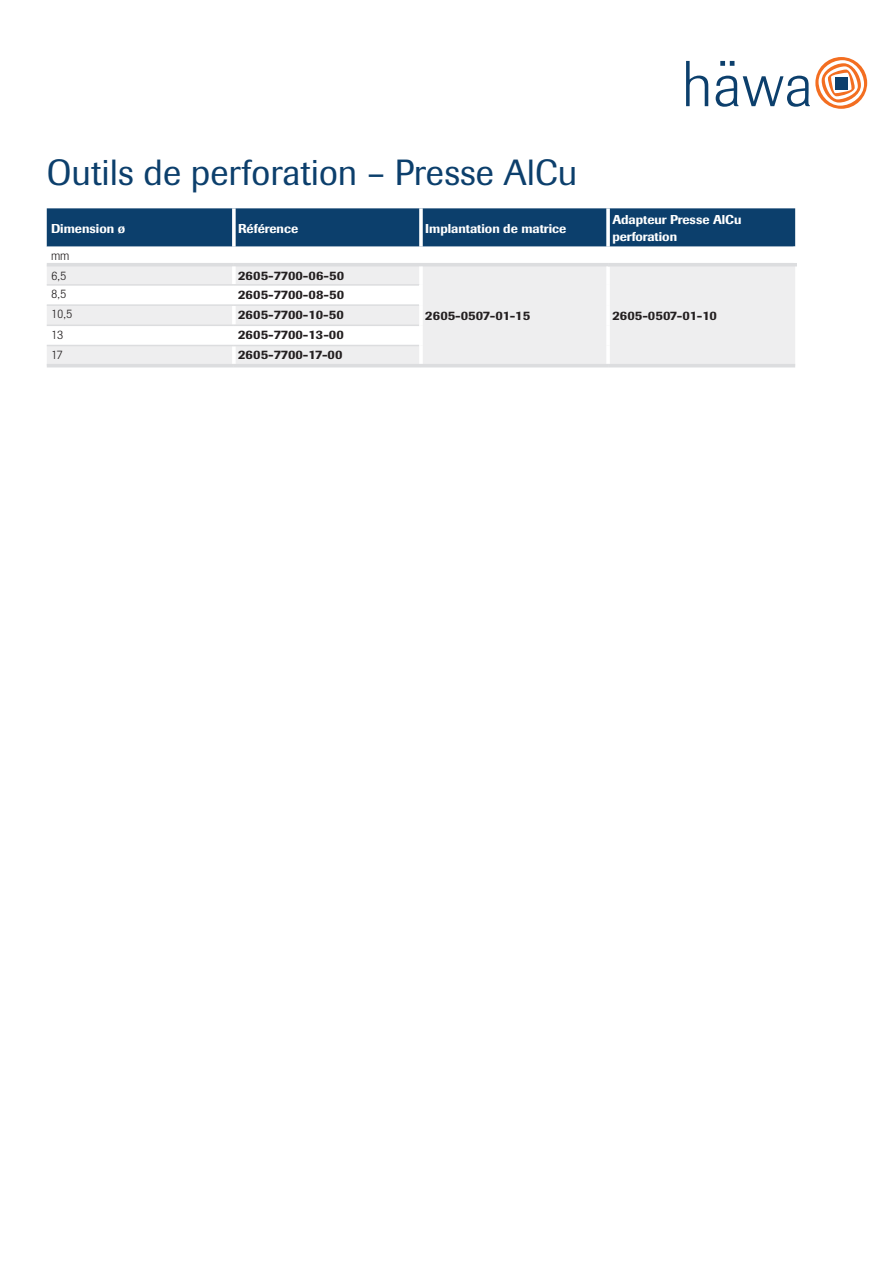
<style>
.page{position:relative;width:893px;height:1263px;background:#fff}
.page>*{position:absolute;margin:0;border:0;box-sizing:border-box;transform-origin:0 0}
.Überschrift_1_Einfüh{font:36px "Imago";color:#0c3f6c}
.t1{font:500 12.75px "Imago";color:#231f20}
.t2{font:500 12.75px/16.5px "Imago";color:#fff}
.subline_blau_abstand{font:300 12.75px "Imago";letter-spacing:-.02em;color:#231f20}
</style>
<div class="page">
<svg style="left:686px;top:61px;width:22px;height:45px"></svg>
<svg style="left:716px;top:57px;width:151px;height:52px"></svg>
<div style="left:47px;top:208px;width:748px;height:39px;background:#0c3f6c"></div>
<svg style="left:47px;top:266px;width:748px;height:98px;fill:#eeeeef"></svg>
<svg style="left:232px;top:208px;width:4px;height:39px"></svg>
<svg style="left:419px;top:208px;width:4px;height:39px"></svg>
<hr style="left:47px;top:263px;width:187px;height:3px;background:#dcdddf">
<hr style="left:234px;top:263px;width:187px;height:3px;background:#dcdddf">
<hr style="left:421px;top:263px;width:187px;height:3px;background:#dcdddf">
<hr style="left:232px;top:266px;width:4px;height:18px;background:#fff">
<hr style="left:419px;top:266px;width:4px;height:19px;background:#fff">
<hr style="left:232px;top:286px;width:4px;height:18px;background:#fff">
<hr style="left:232px;top:306px;width:4px;height:19px;background:#fff">
<hr style="left:232px;top:326px;width:4px;height:19px;background:#fff">
<hr style="left:232px;top:346px;width:4px;height:18px;background:#fff">
<hr style="left:47px;top:284px;width:187px;height:2px;background:#dcdddf">
<hr style="left:234px;top:284px;width:185px;height:2px;background:#dcdddf">
<hr style="left:47px;top:304px;width:187px;height:2px;background:#dcdddf">
<hr style="left:234px;top:304px;width:185px;height:2px;background:#dcdddf">
<hr style="left:47px;top:325px;width:187px;height:1px;background:#dcdddf">
<hr style="left:234px;top:325px;width:185px;height:1px;background:#dcdddf">
<hr style="left:47px;top:345px;width:187px;height:1px;background:#dcdddf">
<hr style="left:234px;top:345px;width:185px;height:1px;background:#dcdddf">
<hr style="left:419px;top:285px;width:4px;height:20px;background:#fff">
<hr style="left:419px;top:305px;width:4px;height:20px;background:#fff">
<hr style="left:419px;top:325px;width:4px;height:20px;background:#fff">
<hr style="left:419px;top:345px;width:4px;height:19px;background:#fff">
<svg style="left:606px;top:208px;width:4px;height:39px"></svg>
<hr style="left:606px;top:266px;width:4px;height:19px;background:#fff">
<hr style="left:606px;top:285px;width:4px;height:20px;background:#fff">
<hr style="left:606px;top:305px;width:4px;height:20px;background:#fff">
<hr style="left:606px;top:325px;width:4px;height:20px;background:#fff">
<hr style="left:606px;top:345px;width:4px;height:19px;background:#fff">
<hr style="left:608px;top:263px;width:189px;height:3px;background:#dcdddf">
<hr style="left:47px;top:364px;width:187px;height:3px;background:#dcdddf">
<hr style="left:234px;top:364px;width:187px;height:3px;background:#dcdddf">
<hr style="left:421px;top:364px;width:187px;height:3px;background:#dcdddf">
<hr style="left:608px;top:364px;width:187px;height:3px;background:#dcdddf">
<p class="Überschrift_1_Einfüh" style="left:47px;top:152px;width:532px">Outils de perforation – Presse AlCu</p>
<p class="t2" style="left:51px;top:220px;width:76px">Dimension ø</p>
<p class="t2" style="left:238px;top:220px;width:62px">Référence</p>
<p class="t2" style="left:425px;top:220px;width:143px">Implantation de matrice</p>
<p class="t2" style="left:612px;top:212px;width:131px">Adapteur Presse AlCu perforation</p>
<p class="subline_blau_abstand" style="left:51px;top:249px;width:20px">mm</p>
<p class="subline_blau_abstand" style="left:51px;top:268px;width:17px">6,5</p>
<p class="t1" style="left:238px;top:268px;width:108px">2605-7700-06-50</p>
<p class="t1" style="left:425px;top:308px;width:106px">2605-0507-01-15</p>
<p class="t1" style="left:612px;top:308px;width:106px">2605-0507-01-10</p>
<p class="subline_blau_abstand" style="left:51px;top:287px;width:17px">8,5</p>
<p class="t1" style="left:238px;top:286px;width:108px">2605-7700-08-50</p>
<p class="subline_blau_abstand" style="left:51px;top:307px;width:23px">10,5</p>
<p class="t1" style="left:238px;top:307px;width:107px">2605-7700-10-50</p>
<p class="subline_blau_abstand" style="left:51px;top:327px;width:14px">13</p>
<p class="t1" style="left:238px;top:327px;width:107px">2605-7700-13-00</p>
<p class="subline_blau_abstand" style="left:51px;top:347px;width:13px">17</p>
<p class="t1" style="left:238px;top:347px;width:106px">2605-7700-17-00</p>
</div>
